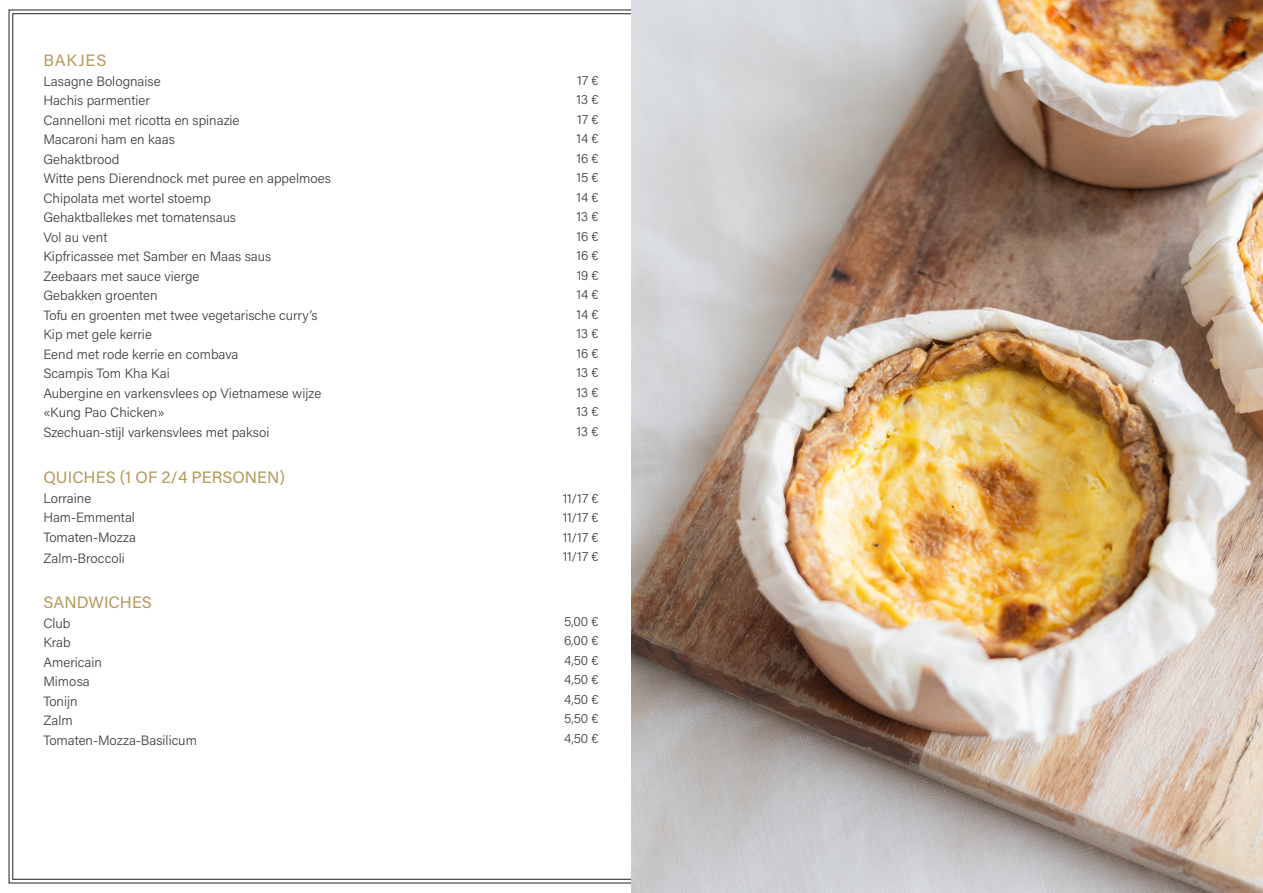
<style>
.page{position:relative;width:1263px;height:893px;background:#fff}
.page>*{position:absolute;margin:0;border:0;box-sizing:border-box;transform-origin:0 0}
.t1{font:16.5px "Acumin Pro";letter-spacing:.005em;color:#b7995c}
.t2{font:300 13.5px/19.5px "Acumin Pro";color:#3e3e3f}
.t3{font:300 12.75px/19.5px "Acumin Pro";color:#3e3e3f;text-align:justify}
</style>
<div class="page">
<img style="left:631px;top:0;width:632px;height:893px">
<p class="t1" style="left:43px;top:49px;width:64px">BAKJES</p>
<p class="t2" style="left:43px;top:71px;width:289px">Lasagne Bolognaise<br>Hachis parmentier<br>Cannelloni met ricotta en spinazie<br>Macaroni ham en kaas<br>Gehaktbrood<br>Witte pens Dierendnock met puree en appelmoes<br>Chipolata met wortel stoemp<br>Gehaktballekes met tomatensaus<br>Vol au vent<br>Kipfricassee met Samber en Maas saus<br>Zeebaars met sauce vierge<br>Gebakken groenten<br>Tofu en groenten met twee vegetarische curry’s<br>Kip met gele kerrie<br>Eend met rode kerrie en combava<br>Scampis Tom Kha Kai<br>Aubergine en varkensvlees op Vietnamese wijze «Kung Pao Chicken»<br>Szechuan-stijl varkensvlees met paksoi</p>
<p class="t1" style="left:43px;top:466px;width:243px">QUICHES (1 OF 2/4 PERSONEN)</p>
<p class="t2" style="left:43px;top:488px;width:94px">Lorraine<br>Ham-Emmental<br>Tomaten-Mozza</p>
<p class="t2" style="left:43px;top:548px;width:83px">Zalm-Broccoli</p>
<p class="t1" style="left:43px;top:591px;width:110px">SANDWICHES</p>
<p class="t2" style="left:43px;top:612px;width:155px">Club<br>Krab<br>Americain<br>Mimosa<br>Tonijn<br>Zalm<br>Tomaten-Mozza-Basilicum</p>
<p class="t3" style="left:576px;top:70px;width:24px">17 € 13 € 17 € 14 € 16 € 15 € 14 € 13 € 16 € 16 € 19 € 14 € 14 € 13 € 16 € 13 € 13 € 13 € 13 €</p>
<p class="t3" style="left:563px;top:488px;width:38px">11/17 € 11/17 € 11/17 € 11/17 €</p>
<p class="t3" style="left:564px;top:611px;width:36px">5,00 € 6,00 € 4,50 € 4,50 € 4,50 € 5,50 € 4,50 €</p>
</div>
